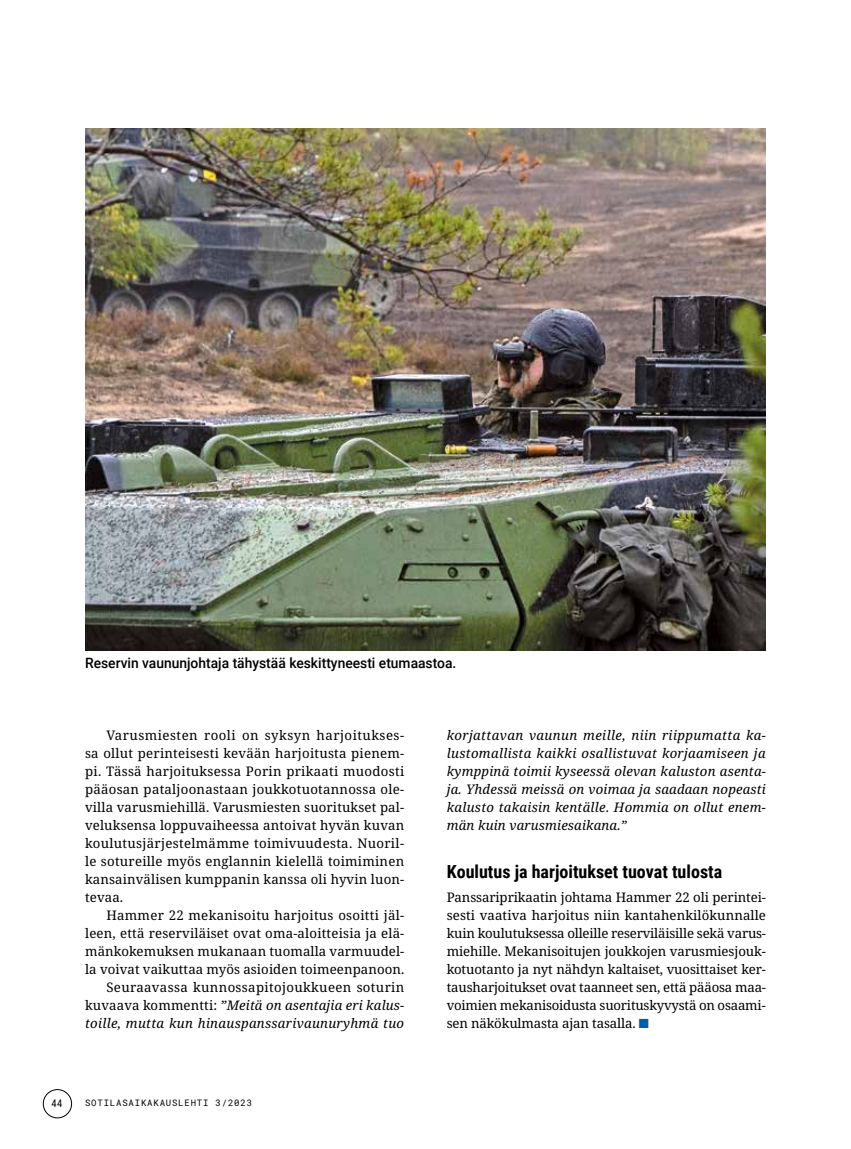
<style>
.page{position:relative;width:851px;height:1149px;background:#fff}
.page>*{position:absolute;margin:0;border:0;box-sizing:border-box;transform-origin:0 0}
.t1{font:700 18px "Roboto Condensed";color:#000}
.t2{font:500 14.25px "Roboto";color:#000}
.t3{font:13.2px/18px "Noto Serif";letter-spacing:.01em;color:#000;text-align:justify}
.t4{font:italic 13.2px/18px "Noto Serif";letter-spacing:.015em;color:#000;text-align:justify}
.t5{font:10.5px "Roboto Condensed";color:#000}
.t6{font:9px "Roboto Mono";letter-spacing:.09em;color:#000}
.s1{font-style:italic}
.s2{color:#005da9}
</style>
<div class="page">
<img style="left:85px;top:128px;width:680px;height:521px">
<div style="left:43px;top:1088px;width:29px;height:29px;border:1px solid #000;border-radius:50%"></div>
<p class="t2" style="left:85px;top:653px;width:373px">Reservin vaununjohtaja tähystää keskittyneesti etumaastoa.</p>
<p class="t3" style="left:85px;top:726px;width:320px;text-indent:21px">Varusmiesten rooli on syksyn harjoitukses&shy;sa ollut perinteisesti kevään harjoitusta pienem&shy;pi. Tässä harjoituksessa Porin prikaati muodosti pääosan pataljoonastaan joukkotuotannossa ole&shy;villa varusmiehillä. Varusmiesten suoritukset pal&shy;veluksensa loppuvaiheessa antoivat hyvän kuvan koulutusjärjestelmämme toimivuudesta. Nuoril&shy;le sotureille myös englannin kielellä toimiminen kansainvälisen kumppanin kanssa oli hyvin luon&shy;tevaa.</p>
<p class="t3" style="left:85px;top:906px;width:321px;text-align:right">Hammer 22 mekanisoitu harjoitus osoitti jäl&shy;leen, että reserviläiset ovat oma-aloitteisia ja elä&shy;mänkokemuksen mukanaan tuomalla varmuudel&shy;la voivat vaikuttaa myös asioiden toimeenpanoon.<br>Seuraavassa kunnossapitojoukkueen soturin kuvaava kommentti: <span class="s1">”Meitä on asentajia eri kalus&shy;toille, mutta kun hinauspanssarivaunuryhmä tuo</span></p>
<p class="t5" style="left:52px;top:1095px;width:12px">44</p>
<p class="t6" style="left:85px;top:1096px;width:168px">SOTILASAIKAKAUSLEHTI 3/2023</p>
<p class="t4" style="left:446px;top:726px;width:320px">korjattavan vaunun meille, niin riippumatta ka&shy;lustomallista kaikki osallistuvat korjaamiseen ja kymppinä toimii kyseessä olevan kaluston asenta&shy;ja. Yhdessä meissä on voimaa ja saadaan nopeasti kalusto takaisin kentälle. Hommia on ollut enem&shy;män kuin varusmiesaikana.”</p>
<h1 class="t1" style="left:446px;top:858px;width:277px">Koulutus ja harjoitukset tuovat tulosta</h1>
<p class="t3" style="left:446px;top:888px;width:321px">Panssariprikaatin johtama Hammer 22 oli perintei&shy;sesti vaativa harjoitus niin kantahenkilökunnalle kuin koulutuksessa olleille reserviläisille sekä varus&shy;miehille. Mekanisoitujen joukkojen varusmiesjouk&shy;kotuotanto ja nyt nähdyn kaltaiset, vuosittaiset ker&shy;tausharjoitukset ovat taanneet sen, että pääosa maa&shy;voimien mekanisoidusta suorituskyvystä on osaami&shy;sen näkökulmasta ajan tasalla. <span class="s2">■</span></p>
</div>
